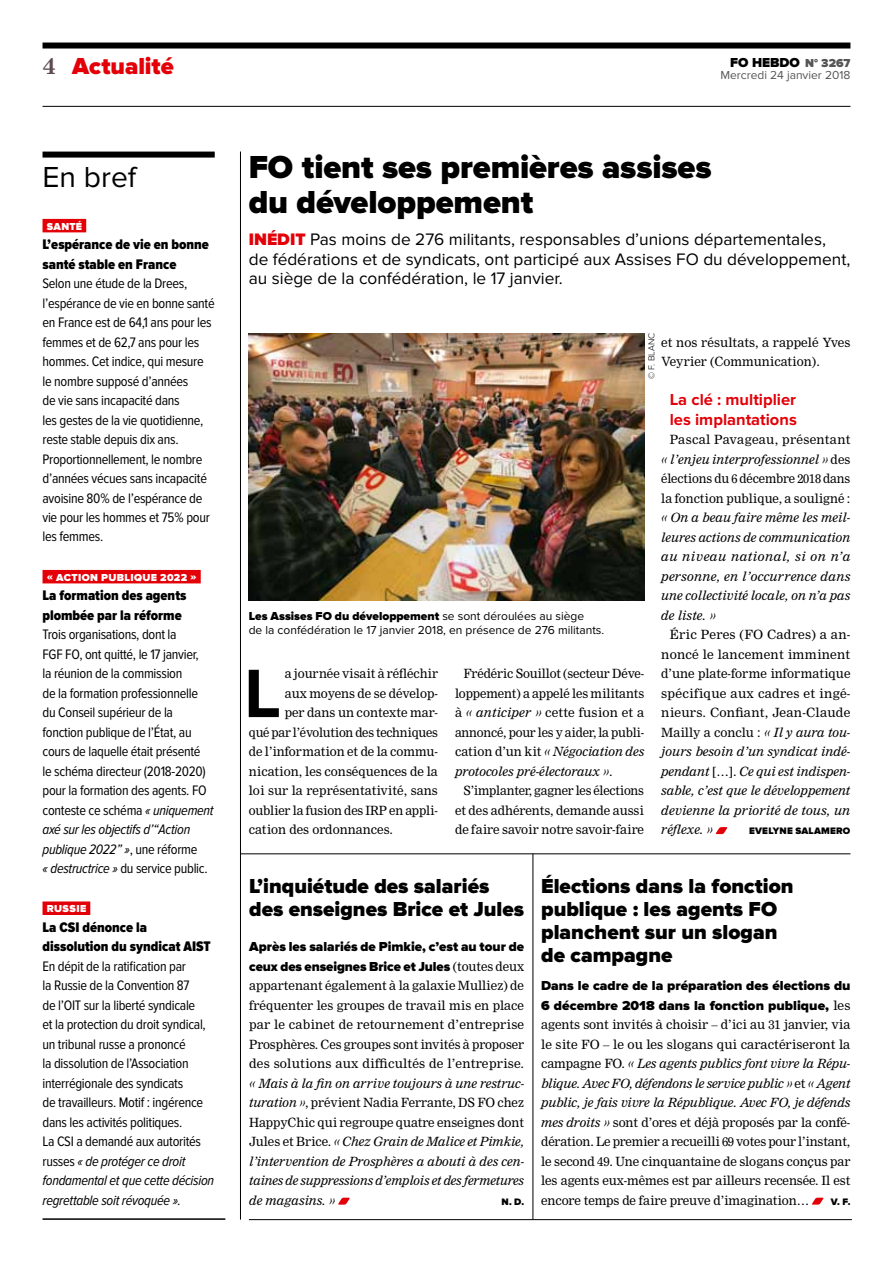
<style>
.page{position:relative;width:893px;height:1263px;background:#fff}
.page>*{position:absolute;margin:0;border:0;box-sizing:border-box;transform-origin:0 0}
.t1{font:700 70.95px "Proxima Nova";color:#000}
.t2{font:900 33px/35.2px "Proxima Nova";letter-spacing:-.005em;color:#000}
.t3{font:30px "Proxima Nova";color:#000}
.t4{font:900 24px "Proxima Nova";letter-spacing:-.005em;color:#e30008}
.t5{font:900 21px/23.2px "Proxima Nova";color:#000}
.t6{font:17.25px/19.5px "Proxima Nova";color:#000}
.t7{font:700 16.5px/19.5px "Proxima Nova";color:#e30008}
.t8{font:900 14.4px/19.5px "Proxima Nova Cond";color:#000}
.t9{font:14.25px/19.5px "Proxima Nova Cond";letter-spacing:-.02em;color:#000}
.t10{font:900 13.5px/19.5px "Proxima Nova";color:#000}
.t11{font:12.45px/19.5px "Nimrod";color:#000;text-align:justify}
.t12{font:italic 12.45px/19.5px "Nimrod";letter-spacing:.01em;color:#000;text-align:justify}
.t13{font:12.45px "Nimrod";letter-spacing:-.02em;color:#000}
.t14{font:12px/14.2px "Proxima Nova";color:#000}
.t15{font:12px/12px "Proxima Nova";color:#565555;text-align:right}
.t16{font:900 10.5px "Proxima Nova";letter-spacing:.04em;color:#fff}
.t17{font:900 9.75px "Proxima Nova";letter-spacing:.02em;color:#000}
.t18{font:300 9px "Proxima Nova";color:#000}
.s1{font-family:"Nimrod";font-weight:700;font-size:22.5px;color:#5d4b53}
.s2{font-style:italic}
.s3{font-weight:900;font-size:13.5px;color:#000}
.s4{font-weight:900}
.s5{font-weight:900;color:#e30008}
.s6{font-family:"Nimrod";font-weight:400;font-size:12.45px}
.s7{font-style:normal}
</style>
<div class="page">
<div style="left:43px;top:43px;width:807px;height:6px;background:#000"></div>
<hr style="left:43px;top:106px;width:807px;height:1px;background:#000">
<hr style="left:249px;top:1219px;width:603px;height:1px;background:#000">
<hr style="left:240px;top:152px;width:1px;height:1067px;background:#000">
<hr style="left:533px;top:854px;width:1px;height:365px;background:#000">
<hr style="left:240px;top:853px;width:610px;height:1px;background:#000">
<svg style="left:338px;top:1198px;width:12px;height:7px"></svg>
<svg style="left:812px;top:1198px;width:12px;height:7px"></svg>
<img style="left:249px;top:333px;width:395px;height:267px">
<svg style="left:716px;top:827px;width:12px;height:7px"></svg>
<hr style="left:43px;top:1218px;width:182px;height:2px;background:#000">
<div style="left:43px;top:219px;width:43px;height:13px;background:#e30008"></div>
<div style="left:43px;top:570px;width:158px;height:13px;background:#e30008"></div>
<div style="left:43px;top:901px;width:47px;height:14px;background:#e30008"></div>
<div style="left:43px;top:152px;width:172px;height:6px;background:#000"></div>
<h3 class="t4" style="left:43px;top:52px;width:133px"><span class="s1">4</span> Actualité</h3>
<h3 class="t3" style="left:43px;top:160px;width:95px">En bref</h3>
<p class="t16" style="left:47px;top:220px;width:30px">Santé</p>
<p class="t8" style="left:43px;top:235px;width:168px">L’espérance de vie en bonne santé stable en France</p>
<p class="t9" style="left:43px;top:274px;width:174px">Selon une étude de la Drees, l’espérance de vie en bonne santé en France est de 64,1 ans pour les femmes et de 62,7 ans pour les hommes. Cet indice, qui mesure le nombre supposé d’années<br>de vie sans incapacité dans<br>les gestes de la vie quotidienne, reste stable depuis dix ans.<br>Proportionnellement, le nombre d’années vécues sans incapacité avoisine 80 % de l’espérance de vie pour les hommes et 75 % pour les femmes.</p>
<p class="t16" style="left:47px;top:571px;width:151px">« Action publique 2022 »</p>
<p class="t8" style="left:43px;top:586px;width:145px">La formation des agents plombée par la réforme</p>
<p class="t9" style="left:43px;top:625px;width:173px">Trois organisations, dont la<br>FGF FO, ont quitté, le 17 janvier,<br>la réunion de la commission<br>de la formation professionnelle du Conseil supérieur de la fonction publique de l’État, au cours de laquelle était présenté<br>le schéma directeur (2018-2020) pour la formation des agents. FO conteste ce schéma <span class="s2">« uniquement axé sur les objectifs d’“ Action publique 2022 ” »</span>, une réforme<br><span class="s2">« destructrice »</span> du service public.</p>
<p class="t16" style="left:47px;top:902px;width:41px">Russie</p>
<p class="t8" style="left:43px;top:917px;width:170px">La CSI dénonce la dissolution du syndicat AIST</p>
<p class="t9" style="left:43px;top:956px;width:173px">En dépit de la ratification par<br>la Russie de la Convention 87<br>de l’OIT sur la liberté syndicale<br>et la protection du droit syndical, un tribunal russe a prononcé<br>la dissolution de l’Association interrégionale des syndicats<br>de travailleurs. Motif : ingérence dans les activités politiques.<br>La CSI a demandé aux autorités russes <span class="s2">« de protéger ce droit fondamental et que cette décision regrettable soit révoquée ».</span></p>
<p class="t15" style="left:720px;top:57px;width:132px"><span class="s3">O</span> <span class="s4">N° 3267<br></span>Mercredi 24 janvier 2018</p>
<p class="t10" style="left:730px;top:53px;width:32px">FO HEBD</p>
<h2 class="t2" style="left:249px;top:150px;width:464px">FO tient ses premières assises du développement</h2>
<h3 class="t6" style="left:249px;top:230px;width:603px"><span class="s5">Inédit</span> Pas moins de 276 militants, responsables d’unions départementales,<br>de fédérations et de syndicats, ont participé aux Assises FO du développement, au siège de la confédération, le 17 janvier.</h3>
<p class="t18" style="left:646px;top:379px;width:47px;rotate:-90deg">© F. BLANC</p>
<p class="t11" style="left:661px;top:332px;width:191px">et nos résultats, a rappelé Yves<br>Veyrier (Communication).</p>
<h3 class="t7" style="left:670px;top:390px;width:129px">La clé : multiplier les implantations</h3>
<p class="t11" style="left:661px;top:430px;width:191px;text-indent:9px">Pascal Pavageau, présentant <span class="s2">« l’enjeu interprofessionnel »</span> des élections du 6 décembre 2018 dans la fonction publique, a souligné :</p>
<p class="t12" style="left:661px;top:508px;width:191px">« On a beau faire même les meil&shy;leures actions de communication au niveau national, si on n’a personne, en l’occurrence dans une collectivité locale, on n’a pas de liste. »</p>
<p class="t11" style="left:661px;top:625px;width:191px;text-indent:9px">Éric Peres (FO Cadres) a an&shy;noncé le lancement imminent d’une plate-forme informatique spécifique aux cadres et ingé&shy;nieurs. Confiant, Jean-Claude Mailly a conclu : <span class="s2">« Il y aura tou&shy;jours besoin d’un syndicat indé&shy;pendant</span> […]. <span class="s2">Ce qui est indispen&shy;sable, c’est que le développement devienne la priorité de tous, un réflexe. »</span></p>
<p class="t14" style="left:249px;top:609px;width:357px"><span class="s4">Les Assises FO du développement</span> se sont déroulées au siège<br>de la confédération le 17 janvier 2018, en présence de 276 militants.</p>
<p class="t11" style="left:455px;top:664px;width:191px;text-indent:9px">Frédéric Souillot (secteur Déve&shy;loppement) a appelé les militants à <span class="s2">« anticiper »</span> cette fusion et a annoncé, pour les y aider, la publi&shy;cation d’un kit <span class="s2">« Négociation des protocoles pré-électoraux »</span>.</p>
<p class="t11" style="left:455px;top:781px;width:191px;text-indent:9px">S’implanter, gagner les élections et des adhérents, demande aussi de faire savoir notre savoir-faire</p>
<h1 class="t1" style="left:244px;top:653px;width:39px">L</h1>
<p class="t11" style="left:285px;top:664px;width:155px">a journée visait à réfléchir</p>
<p class="t11" style="left:285px;top:683px;width:155px">aux moyens de se dévelop-</p>
<p class="t11" style="left:285px;top:703px;width:155px">per dans un contexte mar-</p>
<p class="t13" style="left:249px;top:725px;width:191px">qué par l’évolution des techniques</p>
<p class="t11" style="left:249px;top:742px;width:191px">de l’information et de la commu-</p>
<p class="t11" style="left:249px;top:761px;width:191px">nication, les conséquences de la</p>
<p class="t11" style="left:249px;top:781px;width:191px">loi sur la représentativité, sans</p>
<p class="t11" style="left:249px;top:800px;width:191px">oublier la fusion des IRP en appli-</p>
<p class="t11" style="left:249px;top:820px;width:146px">cation des ordonnances.</p>
<p class="t17" style="left:749px;top:825px;width:54px">Evelyne Sala</p>
<p class="t17" style="left:821px;top:825px;width:29px">mero</p>
<h3 class="t5" style="left:249px;top:875px;width:276px">L’inquiétude des salariés des enseignes Brice et Jules</h3>
<p class="t10" style="left:249px;top:937px;width:277px">Après les salariés de Pimkie, c’est au tour de ceux des enseignes Brice et Jules <span class="s6">(toutes deux</span></p>
<p class="t11" style="left:249px;top:976px;width:276px">appartenant également à la galaxie Mulliez) de fréquenter les groupes de travail mis en place par le cabinet de retournement d’entreprise Prosphères. Ces groupes sont invités à proposer des solutions aux difficultés de l’entreprise.</p>
<p class="t12" style="left:249px;top:1073px;width:277px">« Mais à la fin on arrive toujours à une restruc&shy;turation »<span class="s7">, prévient Nadia Ferrante, DS FO chez HappyChic qui regroupe quatre enseignes dont Jules et Brice.</span> « Chez Grain de Malice et Pimkie, l’intervention de Prosphères a abouti à des cen&shy;taines de suppressions d’emplois et des fermetures de magasins. »</p>
<p class="t17" style="left:501px;top:1196px;width:24px">N. D.</p>
<h3 class="t5" style="left:541px;top:875px;width:254px">Élections dans la fonction publique : les agents FO planchent sur un slogan de campagne</h3>
<p class="t10" style="left:541px;top:976px;width:311px">Dans le cadre de la préparation des élections du<br>6 décembre 2018 dans la fonction publique, <span class="s6">les</span></p>
<p class="t11" style="left:541px;top:1015px;width:311px">agents sont invités à choisir – d’ici au 31 janvier, via le site FO – le ou les slogans qui caractériseront la campagne FO. <span class="s2">« Les agents publics font vivre la Répu&shy;blique. Avec FO, défendons le service public »</span> et <span class="s2">« Agent public, je fais vivre la République. Avec FO, je défends mes droits »</span> sont d’ores et déjà proposés par la confé&shy;dération. Le premier a recueilli 69 votes pour l’instant, le second 49. Une cinquantaine de slogans conçus par les agents eux-mêmes est par ailleurs recensée. Il est encore temps de faire preuve d’imagination…</p>
<p class="t17" style="left:831px;top:1196px;width:21px">V. F.</p>
</div>
